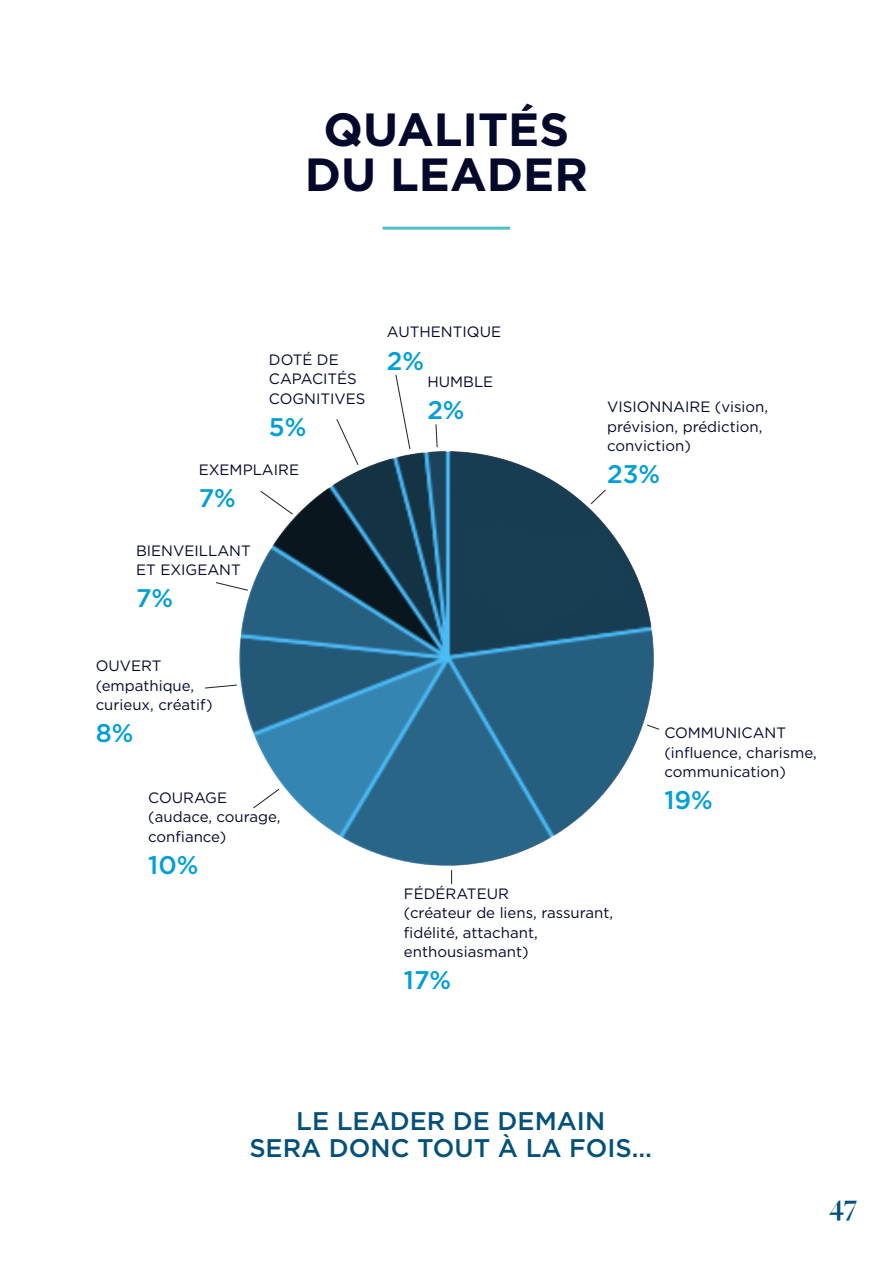
<style>
.page{position:relative;width:893px;height:1263px;background:#fff}
.page>*{position:absolute;margin:0;border:0;box-sizing:border-box;transform-origin:0 0}
.sous_titres{font:700 46.5px/45px "Gotham";color:#04082b;text-align:center}
.t1{font:700 30px "Freight Big Pro";color:#03517a}
.titres_focus{font:500 25.5px "Gotham";color:#03517a}
.body{font:500 25.5px "Gotham";color:#009fd8}
.body-2{font:15px/19.5px "Gotham";color:#04082b}
</style>
<div class="page">
<img style="left:240px;top:452px;width:413px;height:413px">
<svg style="left:240px;top:452px;width:413px;height:413px;background:#235977"></svg>
<hr style="left:383px;top:227px;width:127px;height:3px;background:#4dc2c6">
<svg style="left:436px;top:424px;width:1px;height:24px"></svg>
<svg style="left:395px;top:374px;width:15px;height:75px"></svg>
<svg style="left:336px;top:419px;width:23px;height:46px"></svg>
<svg style="left:260px;top:491px;width:33px;height:24px"></svg>
<svg style="left:216px;top:582px;width:32px;height:9px"></svg>
<svg style="left:205px;top:685px;width:32px;height:3px"></svg>
<svg style="left:253px;top:789px;width:26px;height:19px"></svg>
<svg style="left:451px;top:870px;width:1px;height:14px"></svg>
<svg style="left:647px;top:724px;width:13px;height:6px"></svg>
<svg style="left:590px;top:489px;width:16px;height:15px"></svg>
<p class="sous_titres" style="left:305px;top:106px;width:285px">QUALITÉS<br>DU LEADER</p>
<p class="body-2" style="left:387px;top:322px;width:116px">AUTHENTIQUE</p>
<p class="body-2" style="left:269px;top:350px;width:71px">DOTÉ DE</p>
<p class="body" style="left:387px;top:344px;width:39px">2%</p>
<p class="body-2" style="left:269px;top:369px;width:98px">CAPACITÉS<br>COGNITIVES</p>
<p class="body" style="left:269px;top:410px;width:39px">5%</p>
<p class="body-2" style="left:199px;top:460px;width:102px">EXEMPLAIRE</p>
<p class="body" style="left:199px;top:481px;width:39px">7%</p>
<p class="body-2" style="left:136px;top:540px;width:116px">BIENVEILLANT<br>ET EXIGEANT</p>
<p class="body" style="left:136px;top:582px;width:39px">7%</p>
<p class="body-2" style="left:427px;top:372px;width:67px">HUMBLE</p>
<p class="body" style="left:427px;top:393px;width:39px">2%</p>
<p class="body-2" style="left:96px;top:656px;width:118px">OUVERT (empathique, curieux, créatif)</p>
<p class="body" style="left:96px;top:717px;width:39px">8%</p>
<p class="body-2" style="left:148px;top:788px;width:134px">COURAGE (audace, courage, confiance)</p>
<p class="body" style="left:148px;top:848px;width:52px">10%</p>
<p class="body-2" style="left:607px;top:397px;width:162px">VISIONNAIRE (vision, prévision, prédiction, conviction)</p>
<p class="body" style="left:607px;top:458px;width:55px">23%</p>
<p class="body-2" style="left:664px;top:723px;width:154px">COMMUNICANT (influence, charisme, communication)</p>
<p class="body" style="left:664px;top:784px;width:50px">19%</p>
<p class="body-2" style="left:404px;top:883px;width:211px">FÉDÉRATEUR<br>(créateur de liens, rassurant, fidélité, attachant, enthousiasmant)</p>
<p class="body" style="left:404px;top:964px;width:49px">17%</p>
<p class="titres_focus" style="left:296px;top:1104px;width:310px">LE LEADER DE DEMAIN</p>
<p class="titres_focus" style="left:249px;top:1131px;width:404px">SERA DONC TOUT À LA FOIS…</p>
<h2 class="t1" style="left:829px;top:1186px;width:30px">47</h2>
</div>
